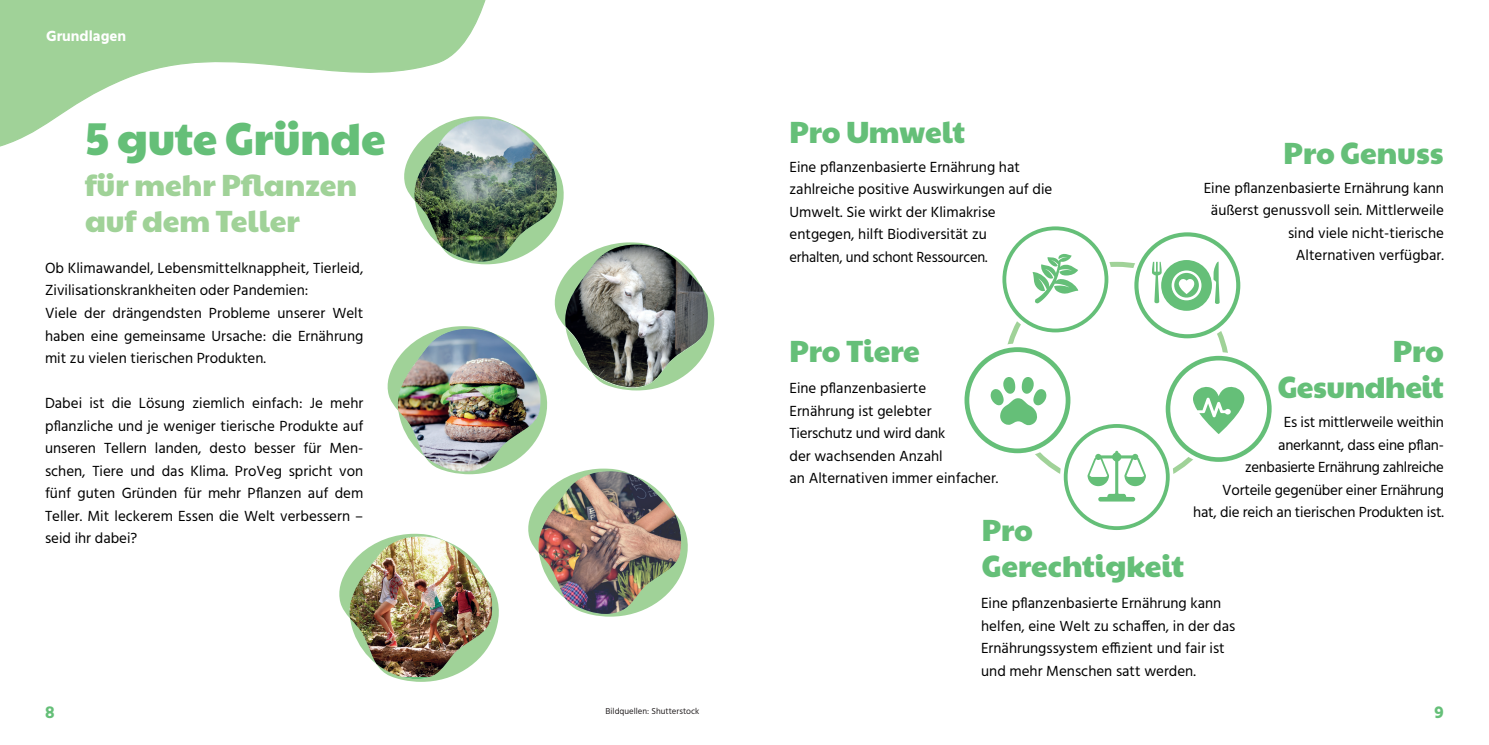
<style>
.page{position:relative;width:1489px;height:745px;background:#fff}
.page>*{position:absolute;margin:0;border:0;box-sizing:border-box;transform-origin:0 0}
.t1{font:45px "Paytone One";letter-spacing:-.005em;color:#65bf78}
.t2{font:30px/36px "Paytone One";letter-spacing:-.005em;color:#65bf78}
.t3{font:30px/36px "Paytone One";color:#a0d298}
.t4{font:700 17.5px "Hind";color:#65bf78}
.t5{font:15px/22.5px "Hind";color:#000}
.t6{font:700 15px "Hind";color:#fff}
.t7{font:8.75px "Hind";color:#231f20}
</style>
<div class="page">
<svg style="left:0;top:0;width:486px;height:147px"></svg>
<svg style="left:1132px;top:230px;width:110px;height:110px"></svg>
<div style="left:1130px;top:228px;width:113px;height:114px;border:4px solid #fff;border-radius:50%"></div>
<svg style="left:1138px;top:236px;width:98px;height:98px"></svg>
<svg style="left:962px;top:345px;width:110px;height:110px"></svg>
<div style="left:960px;top:343px;width:114px;height:113px;border:4px solid #fff;border-radius:50%"></div>
<svg style="left:1000px;top:224px;width:110px;height:110px"></svg>
<div style="left:998px;top:222px;width:114px;height:114px;border:4px solid #fff;border-radius:50%"></div>
<svg style="left:1006px;top:230px;width:98px;height:98px"></svg>
<svg style="left:969px;top:352px;width:297px;height:174px"></svg>
<img style="left:337px;top:116px;width:378px;height:565px">
<img style="left:348px;top:536px;width:144px;height:140px">
<p class="t6" style="left:46px;top:27px;width:82px">Grundlagen</p>
<h1 class="t1" style="left:85px;top:100px;width:302px">5 gute Gründe</h1>
<h2 class="t3" style="left:85px;top:165px;width:273px">für mehr Pflanzen auf dem Teller</h2>
<p class="t5" style="left:45px;top:257px;width:320px">Ob Klimawandel, Lebensmittelknappheit, Tierleid, Zivilisationskrankheiten oder Pandemien:<br>Viele der drängendsten Probleme unserer Welt haben eine gemeinsame Ursache: die Ernährung mit zu vielen tierischen Produkten.</p>
<p class="t5" style="left:45px;top:392px;width:320px;text-align:justify">Dabei ist die Lösung ziemlich einfach: Je mehr pflanzliche und je weniger tierische Produkte auf unseren Tellern landen, desto besser für Men&shy;schen, Tiere und das Klima. ProVeg spricht von fünf guten Gründen für mehr Pflanzen auf dem Teller. Mit leckerem Essen die Welt verbessern – seid ihr dabei?</p>
<h2 class="t2" style="left:789px;top:112px;width:177px">Pro Umwelt</h2>
<p class="t5" style="left:789px;top:156px;width:264px">Eine pflanzenbasierte Ernährung hat zahlreiche positive Auswirkungen auf die Umwelt. Sie wirkt der Klimakrise entgegen, hilft Biodiversität zu<br>erhalten, und schont Ressourcen.</p>
<h2 class="t2" style="left:1283px;top:133px;width:161px">Pro Genuss</h2>
<p class="t5" style="left:1203px;top:177px;width:242px;text-align:right">Eine pflanzenbasierte Ernährung kann äußerst genussvoll sein. Mittlerweile sind viele nicht-tierische<br>Alternativen verfügbar.</p>
<h2 class="t2" style="left:789px;top:331px;width:132px">Pro Tiere</h2>
<p class="t5" style="left:789px;top:377px;width:210px">Eine pflanzenbasierte<br>Ernährung ist gelebter<br>Tierschutz und wird dank<br>der wachsenden Anzahl<br>an Alternativen immer einfacher.</p>
<h2 class="t2" style="left:1277px;top:331px;width:168px;text-align:right">Pro<br>Gesundheit</h2>
<p class="t5" style="left:1193px;top:411px;width:252px;text-align:right">Es ist mittlerweile weithin<br>anerkannt, dass eine pflan-<br>zenbasierte Ernährung zahlreiche Vorteile gegenüber einer Ernährung<br>hat, die reich an tierischen Produkten ist.</p>
<h2 class="t2" style="left:981px;top:509px;width:204px">Pro<br>Gerechtigkeit</h2>
<p class="t5" style="left:981px;top:592px;width:255px">Eine pflanzenbasierte Ernährung kann helfen, eine Welt zu schaffen, in der das Ernährungssystem effizient und fair ist und mehr Menschen satt werden.</p>
<p class="t4" style="left:45px;top:701px;width:11px">8</p>
<p class="t4" style="left:1434px;top:701px;width:11px">9</p>
<p class="t7" style="left:605px;top:704px;width:95px">Bildquellen: Shutterstock</p>
</div>
